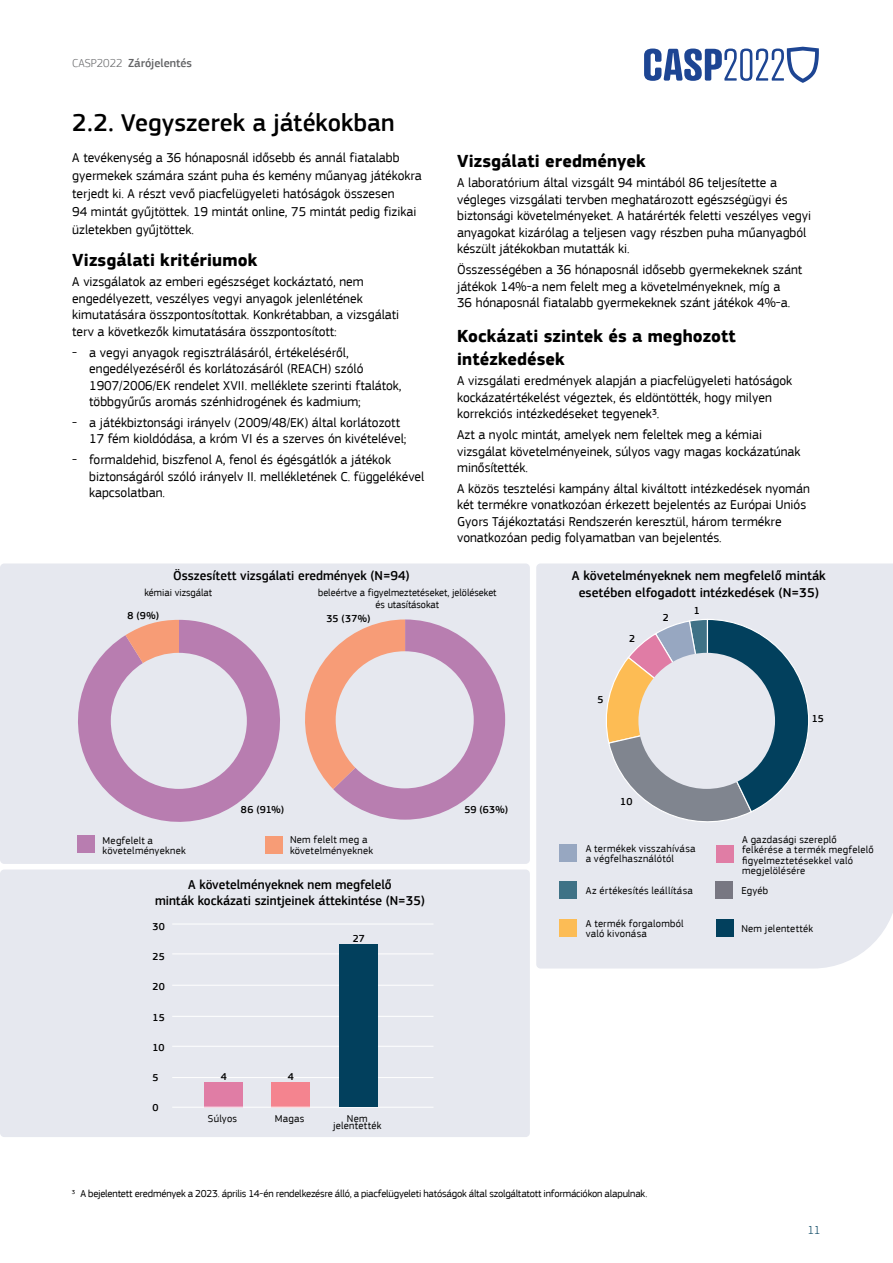
<style>
.page{position:relative;width:893px;height:1263px;background:#fff}
.page>*{position:absolute;margin:0;border:0;box-sizing:border-box;transform-origin:0 0}
.t1{font:500 25.5px "EC Square Sans Pro";color:#000}
.t2{font:700 18px/22.5px "EC Square Sans Pro";letter-spacing:.005em;color:#000}
.t3{font:13.5px/16.5px "EC Square Sans Pro";color:#000}
.t4{font:500 13.5px/16.5px "EC Square Sans Pro";color:#000;text-align:center}
.t5{font:500 12px "EC Square Sans Pro";color:#636466}
.t6{font:300 12px "EC Square Sans Pro";color:#02405d}
.t7{font:10.5px/10.5px "EC Square Sans Pro";letter-spacing:.015em;color:#000}
.t8{font:10.5px "EC Square Sans Pro";letter-spacing:-.02em;color:#000}
.t9{font:500 10.5px "EC Square Sans Pro";letter-spacing:.02em;color:#000}
.s1{font-weight:300}
</style>
<div class="page">
<div style="left:0;top:563px;width:530px;height:301px;background:#e6e8ef;border-radius:4px"></div>
<div style="left:0;top:869px;width:530px;height:268px;background:#e6e8ef;border-radius:4px"></div>
<div style="left:536px;top:563px;width:357px;height:405px;background:#e6e8ef"></div>
<div style="left:78px;top:835px;width:17px;height:17px;background:#b87db0"></div>
<div style="left:266px;top:837px;width:17px;height:17px;background:#f79c76"></div>
<svg style="left:77px;top:620px;width:203px;height:216px"></svg>
<svg style="left:125px;top:620px;width:54px;height:43px"></svg>
<svg style="left:305px;top:619px;width:200px;height:201px"></svg>
<div style="left:336px;top:651px;width:138px;height:137px;background:#e6e8ef;border-radius:50%"></div>
<svg style="left:602px;top:618px;width:208px;height:204px;background:#959fa5"></svg>
<div style="left:638px;top:653px;width:137px;height:136px;background:#e6e8ef;border-radius:50%"></div>
<div style="left:716px;top:846px;width:17px;height:17px;background:#e07da5"></div>
<div style="left:560px;top:845px;width:17px;height:17px;background:#97a7c1"></div>
<div style="left:560px;top:919px;width:17px;height:17px;background:#fcbc55"></div>
<div style="left:560px;top:882px;width:17px;height:17px;background:#3f7286"></div>
<div style="left:715px;top:882px;width:17px;height:17px;background:#787782"></div>
<div style="left:716px;top:920px;width:17px;height:17px;background:#02405d"></div>
<hr style="left:172px;top:1046px;width:261px;height:1px;background:#fff">
<hr style="left:172px;top:954px;width:261px;height:1px;background:#fff">
<hr style="left:172px;top:1016px;width:261px;height:1px;background:#fff">
<hr style="left:172px;top:985px;width:261px;height:1px;background:#fff">
<hr style="left:172px;top:924px;width:261px;height:1px;background:#fff">
<hr style="left:172px;top:1077px;width:261px;height:1px;background:#fff">
<div style="left:271px;top:1082px;width:38px;height:25px;background:#f4848f"></div>
<div style="left:205px;top:1082px;width:38px;height:25px;background:#e07da5"></div>
<hr style="left:172px;top:1107px;width:261px;height:1px;background:#fff">
<div style="left:340px;top:945px;width:38px;height:162px;background:#02405d"></div>
<svg style="left:644px;top:47px;width:175px;height:36px"></svg>
<p class="t5" style="left:72px;top:56px;width:121px"><span class="s1">CASP2022</span> Zárójelentés</p>
<h1 class="t1" style="left:72px;top:107px;width:324px">2.2. Vegyszerek a játékokban</h1>
<p class="t3" style="left:72px;top:149px;width:351px;line-height:18px">A tevékenység a 36 hónaposnál idősebb és annál fiatalabb gyermekek számára szánt puha és kemény műanyag játékokra terjedt ki. A részt vevő piacfelügyeleti hatóságok összesen<br>94 mintát gyűjtöttek. 19 mintát online, 75 mintát pedig fizikai üzletekben gyűjtöttek.</p>
<h2 class="t2" style="left:72px;top:249px;width:186px">Vizsgálati kritériumok</h2>
<p class="t3" style="left:72px;top:274px;width:328px">A vizsgálatok az emberi egészséget kockáztató, nem engedélyezett, veszélyes vegyi anyagok jelenlétének kimutatására összpontosítottak. Konkrétabban, a vizsgálati terv a következők kimutatására összpontosított:</p>
<p class="t3" style="left:89px;top:344px;width:314px;text-indent:-17px">- a vegyi anyagok regisztrálásáról, értékeléséről, engedélyezéséről és korlátozásáról (REACH) szóló 1907/2006/EK rendelet XVII. melléklete szerinti ftalátok, többgyűrűs aromás szénhidrogének és kadmium;</p>
<p class="t3" style="left:89px;top:414px;width:319px;text-indent:-17px">- a játékbiztonsági irányelv (2009/48/EK) által korlátozott<br>17 fém kioldódása, a króm VI és a szerves ón kivételével;</p>
<p class="t3" style="left:89px;top:451px;width:337px;text-indent:-17px">- formaldehid, biszfenol A, fenol és égésgátlók a játékok biztonságáról szóló irányelv II. mellékletének C. függelékével kapcsolatban.</p>
<h2 class="t2" style="left:457px;top:150px;width:190px">Vizsgálati eredmények</h2>
<p class="t3" style="left:457px;top:175px;width:356px">A laboratórium által vizsgált 94 mintából 86 teljesítette a végleges vizsgálati tervben meghatározott egészségügyi és biztonsági követelményeket. A határérték feletti veszélyes vegyi anyagokat kizárólag a teljesen vagy részben puha műanyagból készült játékokban mutatták ki.</p>
<p class="t3" style="left:457px;top:261px;width:347px">Összességében a 36 hónaposnál idősebb gyermekeknek szánt játékok 14%-a nem felelt meg a követelményeknek, míg a<br>36 hónaposnál fiatalabb gyermekeknek szánt játékok 4%-a.</p>
<h2 class="t2" style="left:457px;top:325px;width:280px">Kockázati szintek és a meghozott intézkedések</h2>
<p class="t3" style="left:457px;top:373px;width:337px">A vizsgálati eredmények alapján a piacfelügyeleti hatóságok kockázatértékelést végeztek, és eldöntötték, hogy milyen korrekciós intézkedéseket tegyenek3.</p>
<p class="t3" style="left:457px;top:426px;width:345px">Azt a nyolc mintát, amelyek nem feleltek meg a kémiai vizsgálat követelményeinek, súlyos vagy magas kockázatúnak minősítették.</p>
<p class="t3" style="left:457px;top:480px;width:354px">A közös tesztelési kampány által kiváltott intézkedések nyomán két termékre vonatkozóan érkezett bejelentés az Európai Uniós Gyors Tájékoztatási Rendszerén keresztül, három termékre vonatkozóan pedig folyamatban van bejelentés.</p>
<p class="t4" style="left:173px;top:567px;width:238px">Összesített vizsgálati eredmények (N=94)</p>
<p class="t7" style="left:145px;top:587px;width:69px">kémiai vizsgálat</p>
<p class="t7" style="left:318px;top:587px;width:180px;line-height:12px;text-align:center">beleértve a figyelmeztetéseket, jelöléseket és utasításokat</p>
<p class="t9" style="left:128px;top:609px;width:33px">8 (9%)</p>
<p class="t9" style="left:326px;top:613px;width:45px">35 (37%)</p>
<p class="t9" style="left:241px;top:803px;width:45px">86 (91%)</p>
<p class="t7" style="left:103px;top:835px;width:85px">Megfelelt a követelményeknek</p>
<p class="t7" style="left:290px;top:834px;width:85px">Nem felelt meg a követelményeknek</p>
<p class="t4" style="left:155px;top:876px;width:271px">A követelményeknek nem megfelelő<br>minták kockázati szintjeinek áttekintése (N=35)</p>
<p class="t9" style="left:464px;top:803px;width:45px">59 (63%)</p>
<p class="t4" style="left:572px;top:568px;width:255px">A követelményeknek nem megfelelő minták esetében elfogadott intézkedések (N=35)</p>
<p class="t9" style="left:598px;top:694px;width:8px">5</p>
<p class="t9" style="left:629px;top:632px;width:8px">2</p>
<p class="t9" style="left:663px;top:611px;width:8px">2</p>
<p class="t9" style="left:694px;top:605px;width:8px">1</p>
<p class="t9" style="left:620px;top:795px;width:14px">10</p>
<p class="t7" style="left:586px;top:843px;width:111px">A termékek visszahívása a végfelhasználótól</p>
<p class="t9" style="left:812px;top:712px;width:14px">15</p>
<p class="t7" style="left:742px;top:834px;width:133px">A gazdasági szereplő felkérése a termék megfelelő figyelmeztetésekkel való megjelölésére</p>
<p class="t7" style="left:586px;top:886px;width:109px">Az értékesítés leállítása</p>
<p class="t7" style="left:741px;top:886px;width:28px">Egyéb</p>
<p class="t7" style="left:586px;top:918px;width:99px">A termék forgalomból való kivonása</p>
<p class="t9" style="left:152px;top:920px;width:14px">30</p>
<p class="t7" style="left:741px;top:923px;width:73px">Nem jelentették</p>
<p class="t9" style="left:152px;top:950px;width:14px">25</p>
<p class="t9" style="left:152px;top:981px;width:14px">20</p>
<p class="t9" style="left:152px;top:1011px;width:14px">15</p>
<p class="t9" style="left:152px;top:1041px;width:14px">10</p>
<p class="t9" style="left:152px;top:1071px;width:8px">5</p>
<p class="t9" style="left:152px;top:1102px;width:8px">0</p>
<p class="t9" style="left:353px;top:932px;width:14px">27</p>
<p class="t9" style="left:221px;top:1070px;width:8px">4</p>
<p class="t9" style="left:288px;top:1070px;width:8px">4</p>
<p class="t7" style="left:208px;top:1113px;width:31px">Súlyos</p>
<p class="t7" style="left:333px;top:1115px;width:50px;line-height:7.5px;text-align:center">Nem jelentették</p>
<p class="t7" style="left:275px;top:1113px;width:31px">Magas</p>
<p class="t8" style="left:72px;top:1187px;width:577px"><sup>3</sup> A bejelentett eredmények a 2023. április 14-én rendelkezésre álló, a piacfelügyeleti hatóságok által szolgáltatott információkon alapulnak.</p>
<p class="t6" style="left:808px;top:1223px;width:14px">11</p>
</div>
